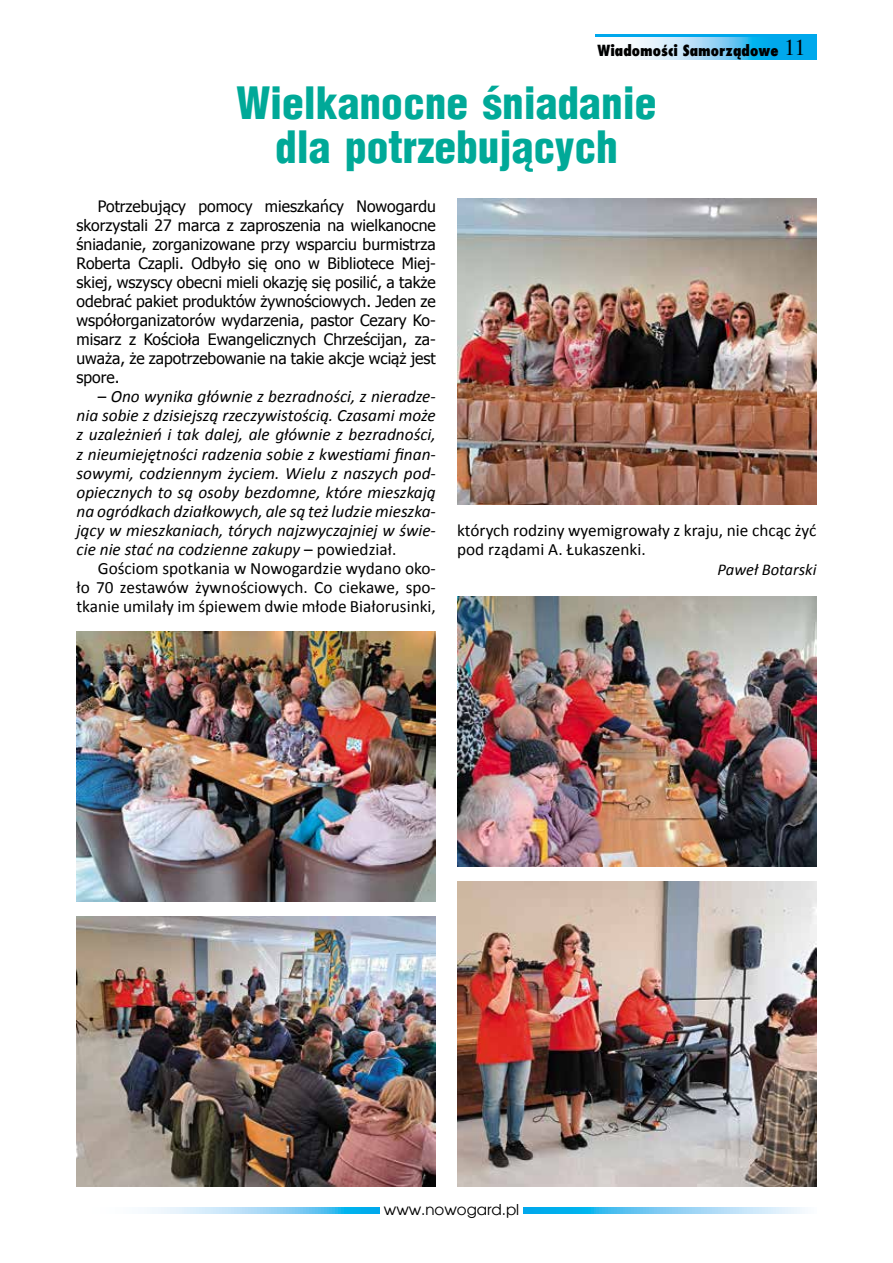
<style>
.page{position:relative;width:893px;height:1263px;background:#fff}
.page>*{position:absolute;margin:0;border:0;box-sizing:border-box;transform-origin:0 0}
.t1{font:900 43.5px/43.5px "Switzerland Cond";color:#00a998;text-align:center}
.t2{font:italic 17.25px/19px "Calibri";color:#000;text-align:justify}
.t3{font:17.25px/19px "Calibri";color:#000;text-align:justify}
.t4{font:italic 16.5px "Calibri";color:#000}
.t5{font:15.75px/19px "Tahoma";color:#000;text-align:justify}
.t6{font:800 15px "Fujiyama";color:#000}
.t7{font:15px "Avalon";color:#000}
.s1{font-family:"Times";font-weight:400;font-size:22.5px}
.s2{font-style:normal}
</style>
<div class="page">
<svg style="left:147px;top:1207px;width:658px;height:6px;background:#81d0f4"></svg>
<div style="left:380px;top:1203px;width:143px;height:15px;background:#fff"></div>
<div style="left:595px;top:34px;width:221px;height:26px;background:#00a8ec"></div>
<svg style="left:595px;top:37px;width:161px;height:23px;background:#bae3f8"></svg>
<img style="left:457px;top:199px;width:359px;height:306px">
<img style="left:457px;top:597px;width:359px;height:269px">
<img style="left:77px;top:631px;width:359px;height:270px">
<img style="left:457px;top:882px;width:359px;height:304px">
<img style="left:77px;top:917px;width:359px;height:269px">
<p class="t6" style="left:598px;top:40px;width:210px">Wiadomości Samorządowe <span class="s1">11</span></p>
<h1 class="t1" style="left:236px;top:80px;width:422px">Wielkanocne śniadanie dla potrzebujących</h1>
<p class="t5" style="left:77px;top:196px;width:361px;text-indent:21px">Potrzebujący pomocy mieszkańcy Nowogardu skorzystali 27 marca z zaproszenia na wielkanocne śniadanie, zorganizowane przy wsparciu burmistrza Roberta Czapli. Odbyło się ono w Bibliotece Miej&shy;skiej, wszyscy obecni mieli okazję się posilić, a także odebrać pakiet produktów żywnościowych. Jeden ze współorganizatorów wydarzenia, pastor Cezary Ko&shy;misarz z Kościoła Ewangelicznych Chrześcijan, za&shy;uważa, że zapotrzebowanie na takie akcje wciąż jest spore.</p>
<p class="t2" style="left:77px;top:386px;width:361px;text-indent:21px"><span class="s2">–</span> Ono wynika głównie z bezradności, z nieradze&shy;nia sobie z dzisiejszą rzeczywistością. Czasami może z uzależnień i tak dalej, ale głównie z bezradności, z nieumiejętności radzenia sobie z kwestiami finan&shy;sowymi, codziennym życiem. Wielu z naszych pod&shy;opiecznych to są osoby bezdomne, które mieszkają na ogródkach działkowych, ale są też ludzie mieszka&shy;jący w mieszkaniach, tórych najzwyczajniej w świe&shy;cie nie stać na codzienne zakupy <span class="s2">– powiedział.</span></p>
<p class="t3" style="left:77px;top:559px;width:361px;text-indent:21px">Gościom spotkania w Nowogardzie wydano oko&shy;ło 70 zestawów żywnościowych. Co ciekawe, spo&shy;tkanie umilały im śpiewem dwie młode Białorusinki,</p>
<p class="t3" style="left:457px;top:521px;width:361px">których rodziny wyemigrowały z kraju, nie chcąc żyć pod rządami A. Łukaszenki.</p>
<p class="t4" style="left:718px;top:559px;width:100px">Paweł Botarski</p>
<p class="t7" style="left:384px;top:1200px;width:137px">www.nowogard.pl</p>
</div>
